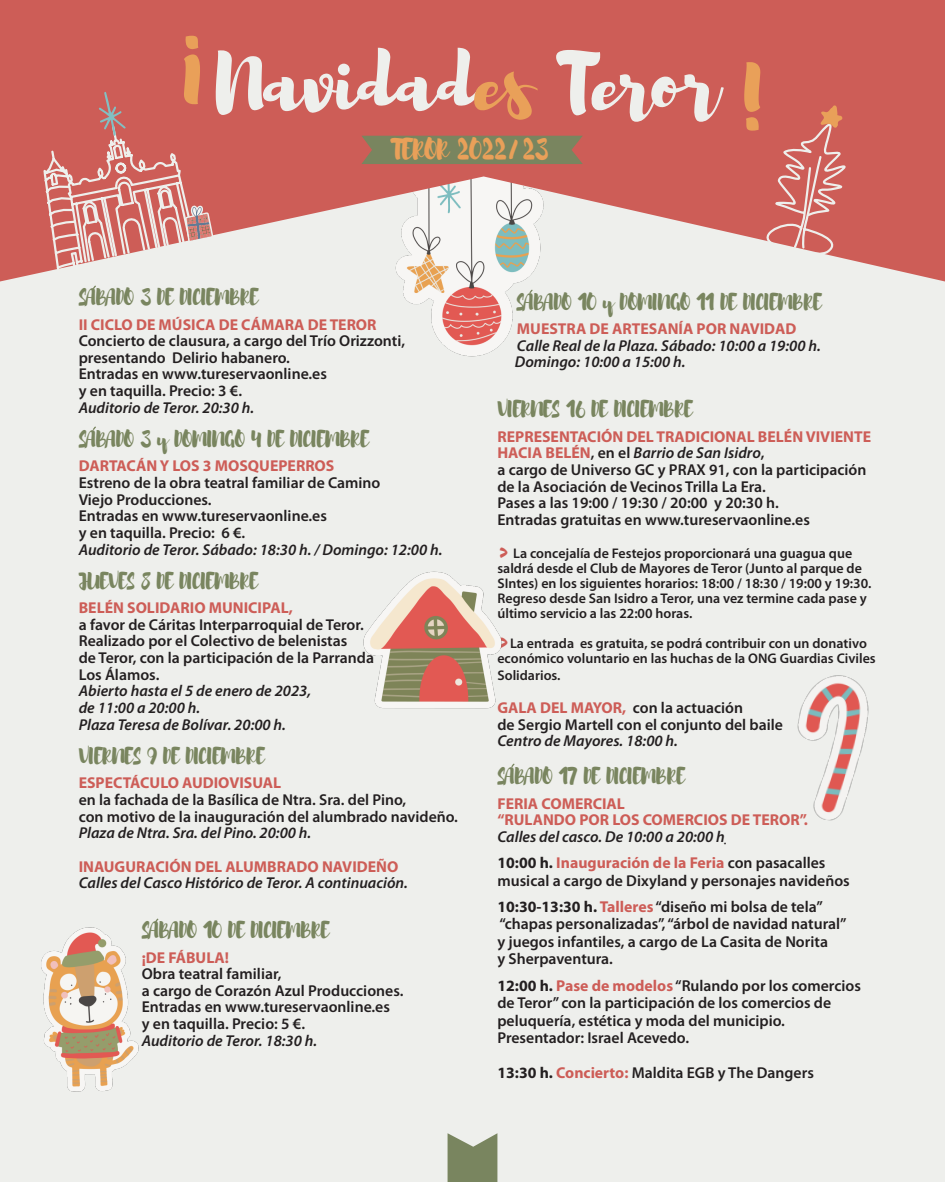
<style>
.page{position:relative;width:945px;height:1182px;background:#fff}
.page>*{position:absolute;margin:0;border:0;box-sizing:border-box;transform-origin:0 0}
.t1{font:78.75px "Brusher";color:#eeefec}
.t2{font:78.75px "Brusher";color:#e9a059}
.t3{font:26.25px "Brusher";color:#e9a059}
.t4{font:21px "Brusher";color:#79855f}
.t5{font:600 15.75px/16.6px "Myriad Pro";color:#231f20}
.t6{font:italic 600 15.75px "Myriad Pro";color:#231f20}
.t7{font:700 15.75px/16.6px "Myriad Pro";color:#cd5d57}
.t8{font:600 14px/14.9px "Myriad Pro";color:#231f20}
.s1{color:#e9a059}
.s2{font-weight:600;color:#231f20}
.s3{font-weight:600;font-style:italic;color:#231f20}
.s4{font-family:"Brusher";font-weight:400;font-size:21px;color:#cd5d57}
.s5{font-weight:700;color:#cd5d57}
.s6{color:#231f20}
.s7{font-weight:700}
</style>
<div class="page">
<div style="left:0;top:0;width:945px;height:1181px;background:#eeefec"></div>
<img style="left:403px;top:281px;width:119px;height:76px">
<svg style="left:0;top:0;width:945px;height:281px;fill:#cd5d57"></svg>
<img style="left:41px;top:927px;width:98px;height:165px">
<img style="left:797px;top:675px;width:72px;height:146px">
<svg style="left:448px;top:1133px;width:49px;height:48px;background:#8a9473"></svg>
<img style="left:363px;top:571px;width:139px;height:138px">
<svg style="left:757px;top:105px;width:92px;height:153px;background:#d37770"></svg>
<svg style="left:42px;top:92px;width:171px;height:182px"></svg>
<div style="left:361px;top:136px;width:222px;height:28px;background:#79855f"></div>
<p class="t2" style="left:216px;top:112px;width:50px;rotate:-180deg">!</p>
<p class="t1" style="left:216px;top:40px;width:502px">Navidad<span class="s1">es</span> Teror</p>
<p class="t3" style="left:390px;top:134px;width:159px">TEROR 2022/23</p>
<p class="t2" style="left:729px;top:54px;width:50px">!</p>
<p class="t4" style="left:79px;top:285px;width:181px">SABADO 3 DE DICIEMBRE</p>
<p class="t7" style="left:79px;top:315px;width:299px">II CICLO DE MÚSICA DE CÁMARA DE TEROR</p>
<p class="t5" style="left:79px;top:332px;width:328px">Concierto de clausura, a cargo del Trío Orizzonti,</p>
<p class="t5" style="left:79px;top:349px;width:213px">presentando Delirio habanero.</p>
<p class="t5" style="left:79px;top:365px;width:250px">Entradas en www.tureservaonline.es</p>
<p class="t5" style="left:79px;top:382px;width:165px">y en taquilla. Precio: 3 €.</p>
<p class="t6" style="left:79px;top:397px;width:177px">Auditorio de Teror. 20:30 h.</p>
<p class="t4" style="left:79px;top:427px;width:292px">SABADO 3 y DOMINGO 4 DE DICIEMBRE</p>
<p class="t7" style="left:79px;top:457px;width:257px">DARTACÁN Y LOS 3 MOSQUEPERROS</p>
<p class="t5" style="left:79px;top:474px;width:303px">Estreno de la obra teatral familiar de Camino</p>
<p class="t5" style="left:79px;top:490px;width:134px">Viejo Producciones.</p>
<p class="t5" style="left:79px;top:507px;width:250px">Entradas en www.tureservaonline.es</p>
<p class="t5" style="left:79px;top:524px;width:168px">y en taquilla. Precio: 6 €.</p>
<p class="t6" style="left:79px;top:539px;width:365px">Auditorio de Teror. Sábado: 18:30 h. / Domingo: 12:00 h.</p>
<p class="t4" style="left:79px;top:569px;width:181px">JUEVES 8 DE DICIEMBRE</p>
<p class="t7" style="left:79px;top:599px;width:216px">BELÉN SOLIDARIO MUNICIPAL,</p>
<p class="t5" style="left:79px;top:615px;width:287px">a favor de Cáritas Interparroquial de Teror.</p>
<p class="t5" style="left:79px;top:632px;width:270px">Realizado por el Colectivo de belenistas</p>
<p class="t5" style="left:79px;top:649px;width:297px">de Teror, con la participación de la Parranda</p>
<p class="t5" style="left:79px;top:665px;width:82px">Los Álamos.</p>
<p class="t6" style="left:79px;top:681px;width:234px">Abierto hasta el 5 de enero de 2023,</p>
<p class="t6" style="left:79px;top:697px;width:123px">de 11:00 a 20:00 h.</p>
<p class="t6" style="left:79px;top:714px;width:209px">Plaza Teresa de Bolívar. 20:00 h.</p>
<p class="t4" style="left:79px;top:744px;width:187px">VIERNES 9 DE DICIEMBRE</p>
<p class="t7" style="left:79px;top:774px;width:204px">ESPECTÁCULO AUDIOVISUAL</p>
<p class="t5" style="left:79px;top:790px;width:329px">en la fachada de la Basílica de Ntra. Sra. del Pino,</p>
<p class="t5" style="left:79px;top:807px;width:381px">con motivo de la inauguración del alumbrado navideño.</p>
<p class="t6" style="left:79px;top:822px;width:234px">Plaza de Ntra. Sra. del Pino. 20:00 h.</p>
<p class="t7" style="left:79px;top:857px;width:321px">INAUGURACIÓN DEL ALUMBRADO NAVIDEÑO</p>
<p class="t6" style="left:79px;top:872px;width:331px">Calles del Casco Histórico de Teror. A continuación.</p>
<p class="t4" style="left:142px;top:918px;width:189px">SABADO 10 DE DICIEMBRE</p>
<p class="t7" style="left:142px;top:948px;width:89px">¡DE FÁBULA!</p>
<p class="t5" style="left:142px;top:965px;width:141px">Obra teatral familiar,</p>
<p class="t5" style="left:142px;top:981px;width:263px">a cargo de Corazón Azul Producciones.</p>
<p class="t5" style="left:142px;top:998px;width:250px">Entradas en www.tureservaonline.es</p>
<p class="t5" style="left:142px;top:1014px;width:165px">y en taquilla. Precio: 5 €.</p>
<p class="t6" style="left:142px;top:1030px;width:177px">Auditorio de Teror. 18:30 h.</p>
<p class="t4" style="left:516px;top:290px;width:307px">SABADO 10 y DOMINGO 11 DE DICIEMBRE</p>
<p class="t7" style="left:517px;top:320px;width:281px">MUESTRA DE ARTESANÍA POR NAVIDAD</p>
<p class="t6" style="left:517px;top:335px;width:305px">Calle Real de la Plaza. Sábado: 10:00 a 19:00 h.</p>
<p class="t6" style="left:515px;top:352px;width:172px">Domingo: 10:00 a 15:00 h.</p>
<p class="t4" style="left:497px;top:397px;width:197px">VIERNES 16 DE DICIEMBRE</p>
<p class="t7" style="left:497px;top:427px;width:375px">REPRESENTACIÓN DEL TRADICIONAL BELÉN VIVIENTE<br>HACIA BELÉN<span class="s2">, en el</span> <span class="s3">Barrio de San Isidro</span><span class="s2">,</span></p>
<p class="t5" style="left:497px;top:461px;width:370px">a cargo de Universo GC y PRAX 91, con la participación de la Asociación de Vecinos Trilla La Era.</p>
<p class="t5" style="left:497px;top:494px;width:283px">Pases a las 19:00 / 19:30 / 20:00 y 20:30 h.</p>
<p class="t5" style="left:497px;top:511px;width:314px">Entradas gratuitas en www.tureservaonline.es</p>
<p class="t8" style="left:497px;top:545px;width:376px"><span class="s4">&gt;</span> La concejalía de Festejos proporcionará una guagua que saldrá desde el Club de Mayores de Teror (Junto al parque de SIntes) en los siguientes horarios: 18:00 / 18:30 / 19:00 y 19:30.<br>Regreso desde San Isidro a Teror, una vez termine cada pase y último servicio a las 22:00 horas.</p>
<p class="t8" style="left:497px;top:635px;width:380px"><span class="s4">&gt;</span>La entrada es gratuita, se podrá contribuir con un donativo económico voluntario en las huchas de la ONG Guardias Civiles</p>
<p class="t8" style="left:497px;top:667px;width:65px">Solidarios.</p>
<p class="t5" style="left:497px;top:699px;width:247px"><span class="s5">GALA DEL MAYOR,</span> con la actuación</p>
<p class="t5" style="left:497px;top:715px;width:287px">de Sergio Martell con el conjunto del baile</p>
<p class="t6" style="left:497px;top:731px;width:182px">Centro de Mayores. 18:00 h.</p>
<p class="t4" style="left:497px;top:764px;width:189px">SABADO 17 DE DICIEMBRE</p>
<p class="t7" style="left:497px;top:794px;width:129px">FERIA COMERCIAL</p>
<p class="t7" style="left:497px;top:811px;width:312px">“RULANDO POR LOS COMERCIOS DE TEROR”.</p>
<p class="t6" style="left:497px;top:826px;width:231px">Calles del casco. De 10:00 a 20:00 h.</p>
<p class="t7" style="left:497px;top:853px;width:330px"><span class="s6">10:00 h.</span> Inauguración de la Feria <span class="s2">con pasacalles</span></p>
<p class="t5" style="left:497px;top:871px;width:354px">musical a cargo de Dixyland y personajes navideños</p>
<p class="t5" style="left:497px;top:897px;width:327px"><span class="s7">10:30-13:30 h.</span> <span class="s5">Talleres</span> “diseño mi bolsa de tela”</p>
<p class="t5" style="left:499px;top:915px;width:349px">“chapas personalizadas”, “árbol de navidad natural”</p>
<p class="t5" style="left:497px;top:932px;width:332px">y juegos infantiles, a cargo de La Casita de Norita</p>
<p class="t5" style="left:497px;top:950px;width:117px">y Sherpaventura.</p>
<p class="t5" style="left:497px;top:976px;width:365px;line-height:17.5px"><span class="s7">12:00 h.</span> <span class="s5">Pase de modelos</span> “Rulando por los comercios de Teror” con la participación de los comercios de</p>
<p class="t5" style="left:497px;top:1011px;width:289px">peluquería, estética y moda del municipio.</p>
<p class="t5" style="left:497px;top:1029px;width:193px">Presentador: Israel Acevedo.</p>
<p class="t5" style="left:497px;top:1064px;width:318px"><span class="s7">13:30 h.</span> <span class="s5">Concierto:</span> Maldita EGB y The Dangers</p>
</div>
